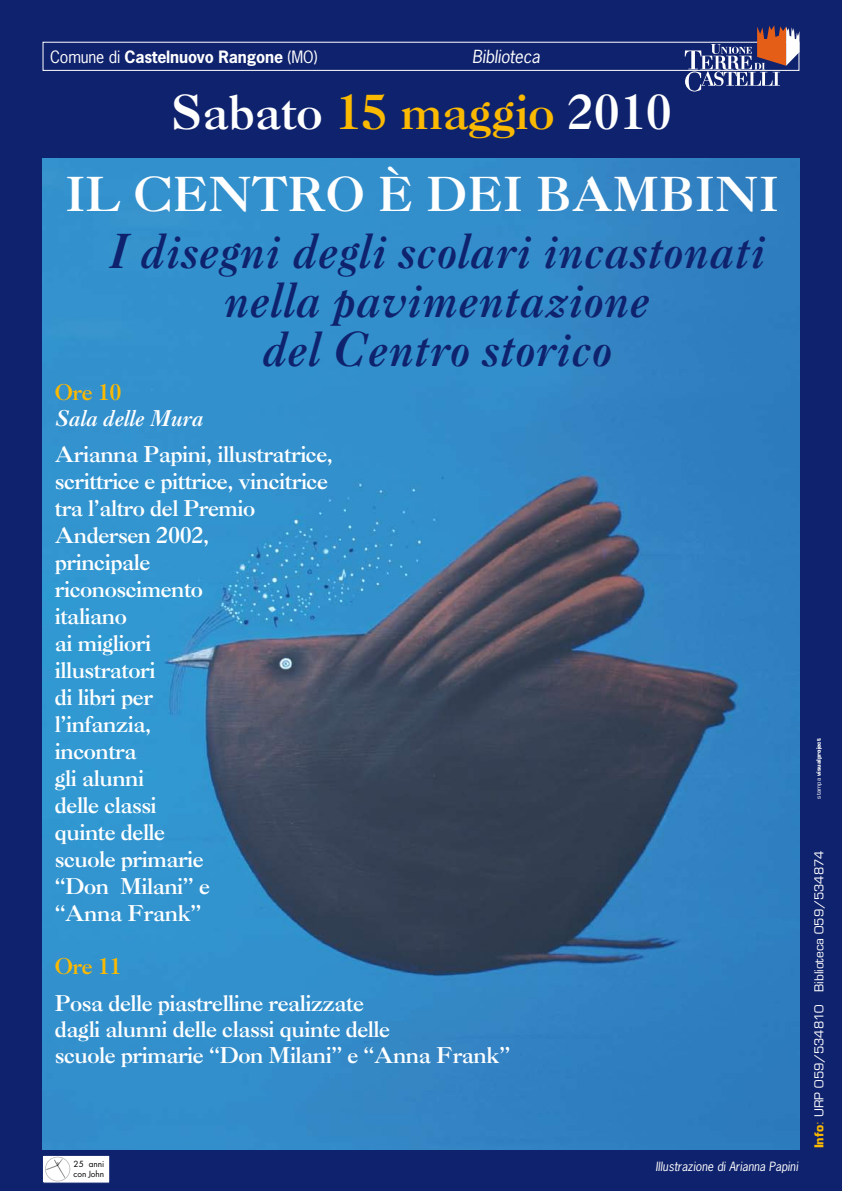
<style>
.page{position:relative;width:842px;height:1191px;background:#0f226d}
.page>*{position:absolute;margin:0;border:0;box-sizing:border-box;transform-origin:0 0}
.t1{font:italic 46.9px/48.9px "Caslon Three";color:#0f226d;text-align:center}
.t2{font:46.9px "Caslon Three";color:#fff}
.t3{font:21.8px/27px "Caslon Three";letter-spacing:-.02em;color:#fff}
.t4{font:italic 21.8px "Caslon Three";letter-spacing:-.02em;color:#fff}
.t5{font:21.8px "Caslon Three";color:#fbb900}
.t6{font:italic 17px "News Gothic";letter-spacing:-.01em;color:#fff}
.t7{font:700 16px "News Gothic";letter-spacing:-.01em;color:#fff}
.t8{font:12px "Eurostile";color:#fff}
.t9{font:italic 12px "News Gothic";color:#fff}
.t10{font:8.2px/9.9px "Futura";color:#000}
.t11{font:700 5.8px "Eurostile";color:#fff}
.s1{font-weight:400}
.s2{color:#fbb900}
.s3{font-weight:700;color:#fbb900}
</style>
<div class="page">
<div style="left:43px;top:42px;width:756px;height:29px;border:1px solid #fff"></div>
<img style="left:43px;top:158px;width:756px;height:991px">
<svg style="left:685px;top:25px;width:114px;height:66px"></svg>
<div style="left:43px;top:1155px;width:67px;height:28px;background:#fff;border:1px solid #0f226d"></div>
<img style="left:43px;top:1156px;width:27px;height:25px">
<p class="t7" style="left:50px;top:46px;width:269px"><span class="s1">Comune di</span> Castelnuovo Rangone <span class="s1">(MO)</span></p>
<p class="t6" style="left:472px;top:46px;width:69px">Biblioteca</p>
<h1 class="t2" style="left:171px;top:83px;width:502px">Sabato <span class="s2">15 maggio</span> 2010</h1>
<h1 class="t2" style="left:65px;top:165px;width:708px">Il Centro è dei bambini</h1>
<h1 class="t1" style="left:108px;top:227px;width:659px">I disegni degli scolari incastonati nella pavimentazione<br>del Centro storico</h1>
<p class="t5" style="left:55px;top:379px;width:68px">Ore 10</p>
<p class="t4" style="left:55px;top:405px;width:150px">Sala delle Mura</p>
<p class="t3" style="left:55px;top:440px;width:280px">Arianna Papini, illustratrice, scrittrice e pittrice, vincitrice tra l’altro del Premio<br>Andersen 2002,<br>principale<br>riconoscimento<br>italiano<br>ai migliori<br>illustratori<br>di libri per<br>l’infanzia,<br>incontra<br>gli alunni<br>delle classi<br>quinte delle<br>scuole primarie<br>“Don Milani” e<br>“Anna Frank”</p>
<p class="t5" style="left:55px;top:952px;width:68px">Ore 11</p>
<p class="t3" style="left:55px;top:989px;width:457px;line-height:26.2px">Posa delle piastrelline realizzate<br>dagli alunni delle classi quinte delle<br>scuole primarie “Don Milani” e “Anna Frank”</p>
<p class="t10" style="left:74px;top:1158px;width:32px">25 anni con John</p>
<p class="t9" style="left:655px;top:1158px;width:144px">Illustrazione di Arianna Papini</p>
<p class="t11" style="left:815px;top:798px;width:61px;rotate:-90deg"><span class="s1">stampa</span> visualproject</p>
<p class="t8" style="left:812px;top:1148px;width:299px;rotate:-90deg"><span class="s3">Info</span><span class="s2">:</span> URP 059/534810 Biblioteca 059/534874</p>
</div>
